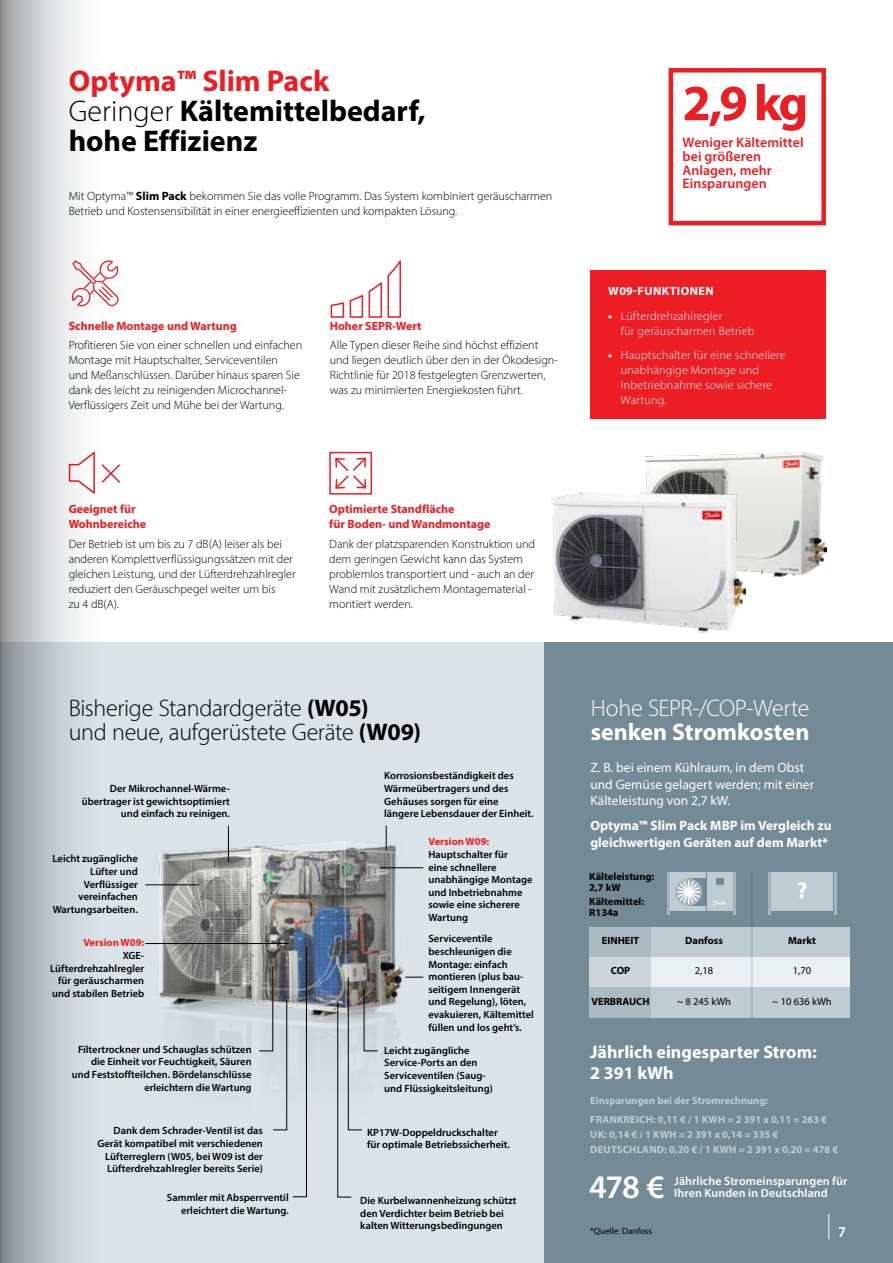
<style>
.page{position:relative;width:893px;height:1263px;background:#fff}
.page>*{position:absolute;margin:0;border:0;box-sizing:border-box;transform-origin:0 0}
.t1{font:700 51px "Myriad Pro";color:#ed1d24}
.t2{font:600 33px "Myriad Pro";color:#fff}
.t3{font:700 30px/30px "Myriad Pro";color:#000}
.t4{font:300 24px/24px "Myriad Pro";letter-spacing:-.015em;color:#000}
.t5{font:300 24px "Myriad Pro";letter-spacing:-.02em;color:#fff}
.t6{font:700 24px "Myriad Pro";letter-spacing:-.005em;color:#fff}
.t7{font:700 23.1px "Myriad Pro";color:#fff}
.t8{font:700 18px/21px "Myriad Pro";color:#fff}
.t9{font:600 15px "Myriad Pro";color:#fff}
.t10{font:600 13.8px/13.8px "Myriad Pro";letter-spacing:.005em;color:#ed1d24}
.t11{font:13.5px/16.5px "Myriad Pro";color:#fff}
.t12{font:700 13.5px/16.5px "Myriad Pro";color:#fff}
.t13{font:300 12px/15px "Myriad Pro";color:#000}
.t14{font:300 12px/15px "Myriad Pro";letter-spacing:.02em;color:#fff}
.t15{font:700 12px/15px "Myriad Pro";color:#ed1d24}
.t16{font:600 12px "Myriad Pro";letter-spacing:.01em;color:#fff}
.t17{font:700 12px "Myriad Pro";letter-spacing:.04em;color:#fff}
.t18{font:600 10.5px/12.6px "Myriad Pro";color:#000;text-align:right}
.t19{font:700 10.5px/19.2px "Myriad Pro";color:#beccd3}
.t20{font:700 10.5px/10.5px "Myriad Pro";color:#000}
.t21{font:700 10.5px/15px "Myriad Pro";letter-spacing:.02em;color:#beccd3}
.t22{font:10.5px "Myriad Pro";color:#000}
.t23{font:700 10.5px "Myriad Pro";color:#ed1d24}
.t24{font:9px "Myriad Pro";color:#000}
.s1{color:#ed1d24}
.s2{font-weight:300}
.s3{font-weight:700}
</style>
<div class="page">
<div style="left:0;top:642px;width:545px;height:621px;background:#dae3e8"></div>
<div style="left:545px;top:642px;width:348px;height:621px;background:#748a96"></div>
<img style="left:145px;top:842px;width:279px;height:216px">
<img style="left:645px;top:452px;width:181px;height:124px">
<img style="left:551px;top:492px;width:195px;height:140px">
<hr style="left:145px;top:943px;width:144px;height:1px;background:#000">
<hr style="left:145px;top:884px;width:54px;height:1px;background:#000">
<svg style="left:405px;top:977px;width:18px;height:1px"></svg>
<hr style="left:381px;top:867px;width:42px;height:1px;background:#000">
<hr style="left:228px;top:825px;width:1px;height:37px;background:#000">
<svg style="left:386px;top:825px;width:1px;height:25px"></svg>
<svg style="left:337px;top:977px;width:41px;height:220px"></svg>
<svg style="left:259px;top:947px;width:48px;height:250px"></svg>
<div style="left:669px;top:68px;width:157px;height:157px;border:4px solid #ed1d24"></div>
<div style="left:589px;top:927px;width:261px;height:30px;background:#beccd3"></div>
<div style="left:589px;top:957px;width:261px;height:31px;background:#eaeff2"></div>
<div style="left:589px;top:988px;width:261px;height:30px;background:#beccd3"></div>
<hr style="left:834px;top:872px;width:2px;height:43px;background:#a4b5bf">
<hr style="left:768px;top:872px;width:2px;height:43px;background:#a4b5bf">
<div style="left:771px;top:872px;width:36px;height:39px;background:#beccd3"></div>
<div style="left:796px;top:872px;width:37px;height:39px;background:#beccd3"></div>
<hr style="left:733px;top:872px;width:3px;height:43px;background:#a4b5bf">
<hr style="left:667px;top:872px;width:2px;height:43px;background:#a4b5bf">
<div style="left:670px;top:872px;width:36px;height:39px;background:#beccd3"></div>
<div style="left:707px;top:872px;width:25px;height:39px;background:#beccd3"></div>
<div style="left:717px;top:878px;width:7px;height:7px;background:#748a96"></div>
<div style="left:689px;top:878px;width:17px;height:28px;background:#748a96"></div>
<svg style="left:675px;top:878px;width:27px;height:28px"></svg>
<svg style="left:712px;top:900px;width:15px;height:6px"></svg>
<svg style="left:589px;top:927px;width:62px;height:91px;background:#b5c3ca"></svg>
<hr style="left:751px;top:872px;width:2px;height:146px;background:#beccd3">
<svg style="left:109px;top:260px;width:10px;height:46px"></svg>
<svg style="left:109px;top:464px;width:11px;height:19px"></svg>
<div style="left:329px;top:452px;width:43px;height:43px;border:2px solid #ed1d24"></div>
<svg style="left:335px;top:457px;width:32px;height:32px"></svg>
<svg style="left:330px;top:260px;width:71px;height:58px"></svg>
<div style="left:591px;top:270px;width:235px;height:148px;background:#ed1d24"></div>
<svg style="left:0;top:0;width:109px;height:1263px"></svg>
<svg style="left:828px;top:1214px;width:1px;height:25px"></svg>
<h3 class="t3" style="left:69px;top:64px;width:358px"><span class="s1">Optyma™ Slim Pack<br></span><span class="s2">Geringer</span> Kältemittelbedarf, hohe Effizienz</h3>
<p class="t13" style="left:69px;top:189px;width:485px">Mit Optyma™ <span class="s3">Slim Pack</span> bekommen Sie das volle Programm. Das System kombiniert geräuscharmen<br>Betrieb und Kostensensibilität in einer energieeffizienten und kompakten Lösung.</p>
<p class="t15" style="left:69px;top:318px;width:170px">Schnelle Montage und Wartung</p>
<p class="t13" style="left:69px;top:338px;width:235px">Profitieren Sie von einer schnellen und einfachen Montage mit Hauptschalter, Serviceventilen<br>und Meßanschlüssen. Darüber hinaus sparen Sie dank des leicht zu reinigenden Microchannel-Verflüssigers Zeit und Mühe bei der Wartung.</p>
<p class="t15" style="left:330px;top:318px;width:93px">Hoher SEPR-Wert</p>
<p class="t13" style="left:330px;top:338px;width:230px">Alle Typen dieser Reihe sind höchst effizient und liegen deutlich über den in der Ökodesign-Richtlinie für 2018 festgelegten Grenzwerten, was zu minimierten Energiekosten führt.</p>
<p class="t15" style="left:69px;top:501px;width:79px">Geeignet für<br>Wohnbereiche</p>
<p class="t13" style="left:69px;top:536px;width:228px">Der Betrieb ist um bis zu 7 dB(A) leiser als bei anderen Komplettverflüssigungssätzen mit der gleichen Leistung, und der Lüfterdrehzahlregler reduziert den Geräuschpegel weiter um bis<br>zu 4 dB(A).</p>
<p class="t15" style="left:329px;top:501px;width:163px">Optimierte Standfläche<br>für Boden- und Wandmontage</p>
<p class="t13" style="left:329px;top:536px;width:207px">Dank der platzsparenden Konstruktion und dem geringen Gewicht kann das System problemlos transportiert und - auch an der Wand mit zusätzlichem Montagematerial - montiert werden.</p>
<h1 class="t1" style="left:682px;top:70px;width:127px">2,9 kg</h1>
<h3 class="t10" style="left:682px;top:135px;width:123px">Weniger Kältemittel bei größeren<br>Anlagen, mehr<br>Einsparungen</h3>
<p class="t17" style="left:608px;top:283px;width:107px">W09-FUNKTIONEN</p>
<p class="t14" style="left:621px;top:308px;width:135px;text-indent:-13px"><span class="s3">•</span> Lüfterdrehzahlregler<br>für geräuscharmen Betrieb</p>
<p class="t14" style="left:621px;top:347px;width:166px;text-indent:-13px"><span class="s3">•</span> Hauptschalter für eine schnellere unabhängige Montage und<br>Inbetriebnahme sowie sichere<br>Wartung.</p>
<h3 class="t4" style="left:69px;top:696px;width:354px">Bisherige Standardgeräte <span class="s3">(W05)<br></span>und neue, aufgerüstete Geräte <span class="s3">(W09)</span></h3>
<h3 class="t5" style="left:591px;top:694px;width:220px">Hohe SEPR-/COP-Werte</h3>
<h3 class="t6" style="left:591px;top:716px;width:220px">senken Stromkosten</h3>
<p class="t18" style="left:82px;top:782px;width:150px">Der Mikrochannel-Wärme&shy;übertrager ist gewichtsoptimiert und einfach zu reinigen.</p>
<p class="t18" style="left:53px;top:852px;width:87px">Leicht zugängliche<br>Lüfter und<br>Verflüssiger vereinfachen<br>Wartungsarbeiten.</p>
<p class="t23" style="left:83px;top:936px;width:62px">Version W09:</p>
<p class="t18" style="left:50px;top:949px;width:96px">XGE-<br>Lüfterdrehzahlregler für geräuscharmen und stabilen Betrieb</p>
<p class="t18" style="left:72px;top:1043px;width:181px">Filtertrockner und Schauglas schützen die Einheit vor Feuchtigkeit, Säuren und Feststoffteilchen. Bördelanschlüsse erleichtern die Wartung</p>
<p class="t18" style="left:97px;top:1124px;width:167px">Dank dem Schrader-Ventil ist das Gerät kompatibel mit verschiedenen Lüfterreglern (W05, bei W09 ist der Lüfterdrehzahlregler bereits Serie)</p>
<p class="t18" style="left:167px;top:1191px;width:123px">Sammler mit Absperrventil erleichtert die Wartung.</p>
<p class="t18" style="left:384px;top:769px;width:151px;text-align:left">Korrosionsbeständigkeit des<br>Wärmeübertragers und des<br>Gehäuses sorgen für eine längere Lebensdauer der Einheit.</p>
<p class="t23" style="left:428px;top:835px;width:62px">Version W09:</p>
<p class="t18" style="left:428px;top:848px;width:106px;text-align:left">Hauptschalter für<br>eine schnellere unabhängige Montage und Inbetriebnahme sowie eine sicherere<br>Wartung</p>
<p class="t18" style="left:428px;top:932px;width:107px;text-align:left">Serviceventile beschleunigen die<br>Montage: einfach montieren (plus bau&shy;seitigem Innengerät und Regelung), löten, evakuieren, Kältemittel füllen und los geht’s.</p>
<p class="t18" style="left:384px;top:1044px;width:110px;text-align:left">Leicht zugängliche<br>Service-Ports an den<br>Serviceventilen (Saug&shy;und Flüssigkeitsleitung)</p>
<p class="t18" style="left:367px;top:1125px;width:144px;text-align:left">KP17W-Doppeldruckschalter für optimale Betriebssicherheit.</p>
<p class="t18" style="left:360px;top:1194px;width:158px;text-align:left">Die Kurbelwannenheizung schützt den Verdichter beim Betrieb bei kalten Witterungsbedingungen</p>
<p class="t11" style="left:590px;top:759px;width:225px">Z. B. bei einem Kühlraum, in dem Obst und Gemüse gelagert werden; mit einer<br>Kälteleistung von 2,7 kW.</p>
<p class="t12" style="left:590px;top:817px;width:243px">Optyma™ Slim Pack MBP im Vergleich zu gleichwertigen Geräten auf dem Markt*</p>
<p class="t20" style="left:589px;top:871px;width:67px">Kälteleistung:<br>2,7 kW</p>
<p class="t20" style="left:589px;top:896px;width:56px">Kältemittel:<br>R134a</p>
<p class="t20" style="left:602px;top:935px;width:39px">EINHEIT</p>
<p class="t20" style="left:611px;top:965px;width:21px">COP</p>
<p class="t20" style="left:591px;top:995px;width:60px">VERBRAUCH</p>
<p class="t20" style="left:685px;top:935px;width:39px">Danfoss</p>
<p class="t22" style="left:695px;top:964px;width:20px">2,18</p>
<p class="t22" style="left:677px;top:995px;width:56px">~ 8 245 kWh</p>
<h3 class="t7" style="left:797px;top:875px;width:12px">?</h3>
<p class="t20" style="left:788px;top:935px;width:29px">Markt</p>
<p class="t22" style="left:793px;top:964px;width:20px">1,70</p>
<p class="t22" style="left:772px;top:995px;width:61px">~ 10 636 kWh</p>
<h3 class="t8" style="left:590px;top:1040px;width:228px">Jährlich eingesparter Strom:<br>2 391 kWh</h3>
<p class="t19" style="left:590px;top:1091px;width:238px">Einsparungen bei der Stromrechnung:<br>FRANKREICH: 0,11 € / 1 KWH = 2 391 х 0,11 = 263 €</p>
<p class="t21" style="left:590px;top:1127px;width:250px">UK: 0,14 € / 1 KWH = 2 391 х 0,14 = 335 €<br>DEUTSCHLAND: 0,20 € / 1 KWH = 2 391 х 0,20 = 478 €</p>
<h2 class="t2" style="left:589px;top:1166px;width:77px">478 €</h2>
<p class="t16" style="left:674px;top:1173px;width:175px">Jährliche Stromeinsparungen für</p>
<p class="t16" style="left:674px;top:1185px;width:155px">Ihren Kunden in Deutschland</p>
<p class="t24" style="left:590px;top:1225px;width:63px">*Quelle: Danfoss</p>
<h3 class="t9" style="left:838px;top:1223px;width:10px">7</h3>
</div>
